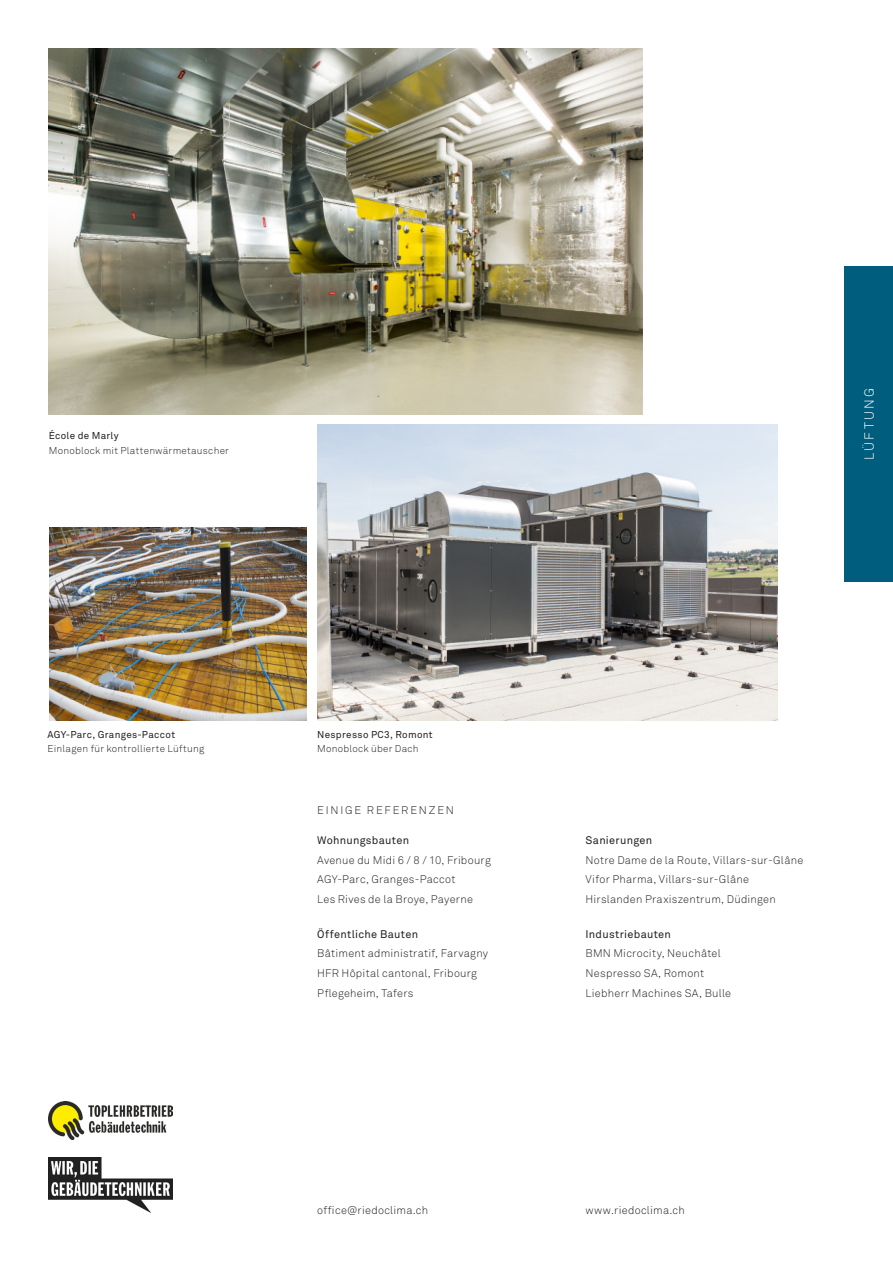
<style>
.page{position:relative;width:893px;height:1263px;background:#fff}
.page>*{position:absolute;margin:0;border:0;box-sizing:border-box;transform-origin:0 0}
.t1{font:300 13.2px "Akkurat Std";letter-spacing:.16em;color:#fff}
.t2{font:300 10.95px "Akkurat Std";letter-spacing:.025em;color:#231f20}
.t3{font:10.95px "Akkurat Std";letter-spacing:.025em;color:#231f20}
.t4{font:300 10.95px "Akkurat Std";letter-spacing:.16em;color:#231f20}
.t5{font:300 9.9px "Akkurat Std";letter-spacing:.025em;color:#231f20}
.t6{font:9.9px "Akkurat Std";letter-spacing:.03em;color:#231f20}
</style>
<div class="page">
<div style="left:844px;top:266px;width:49px;height:316px;background:#005d7d"></div>
<img style="left:49px;top:49px;width:594px;height:365px">
<img style="left:317px;top:424px;width:460px;height:297px">
<img style="left:50px;top:528px;width:257px;height:192px">
<img style="left:49px;top:1101px;width:124px;height:38px">
<img style="left:49px;top:1157px;width:124px;height:55px">
<p class="t6" style="left:49px;top:430px;width:71px">École de Marly</p>
<p class="t5" style="left:49px;top:444px;width:182px">Monoblock mit Plattenwärmetauscher</p>
<p class="t1" style="left:861px;top:460px;width:73px;rotate:-90deg">LÜFTUNG</p>
<p class="t6" style="left:48px;top:728px;width:129px">AGY-Parc, Granges-Paccot</p>
<p class="t5" style="left:48px;top:743px;width:158px">Einlagen für kontrollierte Lüftung</p>
<p class="t6" style="left:317px;top:728px;width:117px">Nespresso PC3, Romont</p>
<p class="t5" style="left:317px;top:743px;width:103px">Monoblock über Dach</p>
<p class="t4" style="left:317px;top:804px;width:138px">EINIGE REFERENZEN</p>
<p class="t3" style="left:317px;top:833px;width:93px">Wohnungsbauten</p>
<p class="t3" style="left:586px;top:833px;width:68px">Sanierungen</p>
<p class="t2" style="left:317px;top:853px;width:175px">Avenue du Midi 6 / 8 / 10, Fribourg</p>
<p class="t2" style="left:586px;top:853px;width:219px">Notre Dame de la Route, Villars-sur-Glâne</p>
<p class="t2" style="left:317px;top:873px;width:140px">AGY-Parc, Granges-Paccot</p>
<p class="t2" style="left:317px;top:893px;width:157px">Les Rives de la Broye, Payerne</p>
<p class="t2" style="left:586px;top:873px;width:165px">Vifor Pharma, Villars-sur-Glâne</p>
<p class="t2" style="left:586px;top:893px;width:192px">Hirslanden Praxiszentrum, Düdingen</p>
<p class="t3" style="left:317px;top:927px;width:102px">Öffentliche Bauten</p>
<p class="t3" style="left:586px;top:927px;width:87px">Industriebauten</p>
<p class="t2" style="left:317px;top:947px;width:172px">Bâtiment administratif, Farvagny</p>
<p class="t2" style="left:586px;top:947px;width:137px">BMN Microcity, Neuchâtel</p>
<p class="t2" style="left:317px;top:967px;width:161px">HFR Hôpital cantonal, Fribourg</p>
<p class="t2" style="left:317px;top:986px;width:98px">Pflegeheim, Tafers</p>
<p class="t2" style="left:586px;top:967px;width:120px">Nespresso SA, Romont</p>
<p class="t2" style="left:586px;top:986px;width:147px">Liebherr Machines SA, Bulle</p>
<p class="t2" style="left:317px;top:1204px;width:112px">office@riedoclima.ch</p>
<p class="t2" style="left:586px;top:1204px;width:101px">www.riedoclima.ch</p>
</div>
